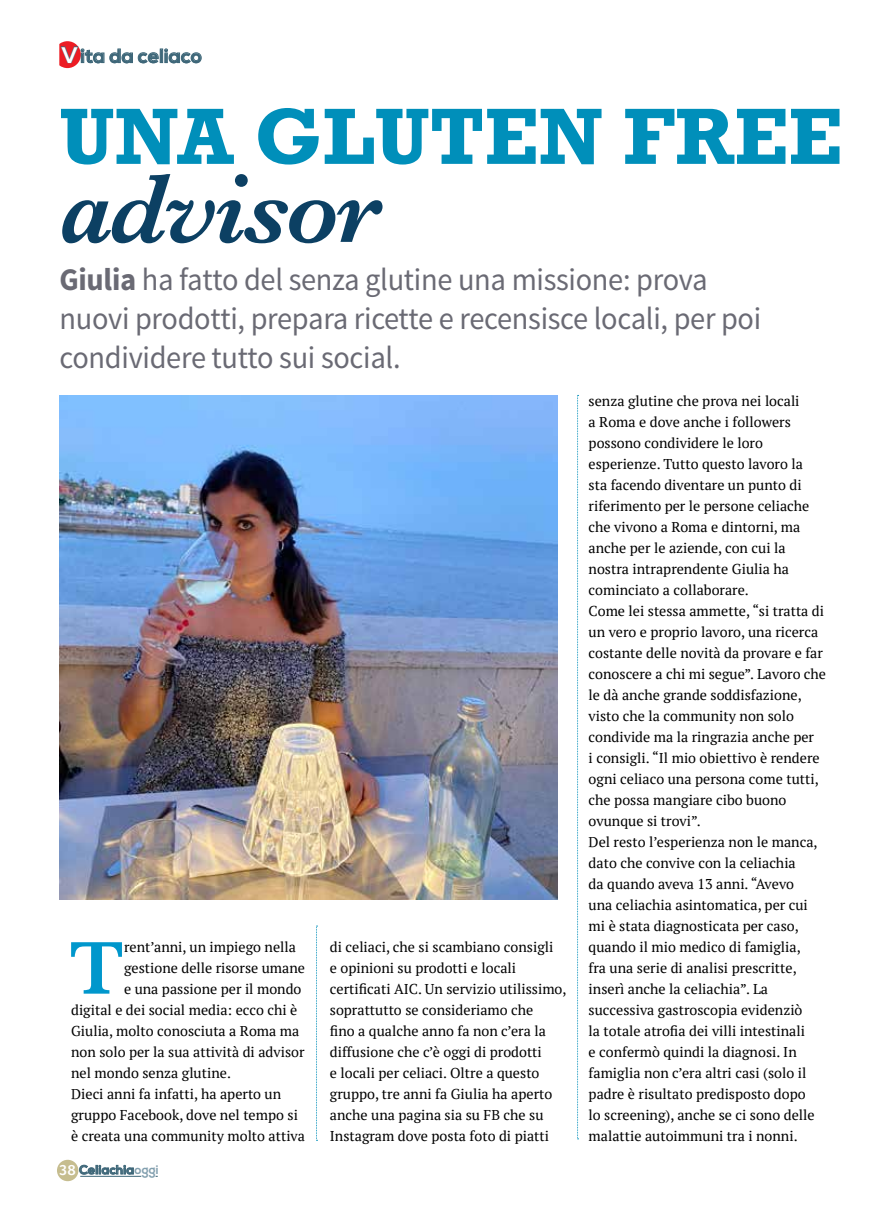
<style>
.page{position:relative;width:893px;height:1212px;background:#fff}
.page>*{position:absolute;margin:0;border:0;box-sizing:border-box;transform-origin:0 0}
.t1{font:italic 600 100.65px "Baskerville";letter-spacing:-.03em;color:#0c4063}
.t2{font:700 81px "Rockwell";color:#008fba}
.t3{font:600 77.7px "Baskerville";color:#0097cc}
.t4{font:31.5px/39px "Source Sans Pro";letter-spacing:-.01em;color:#6a6a74;scale:.96 1}
.t5{font:700 19.5px "Nexa";letter-spacing:.01em;color:#3e6779}
.t6{font:500 14.85px "Fira Sans";color:#fff}
.t7{font:14.25px/21px "PT Serif";color:#000}
.t8{font:700 12.45px "Nexa";letter-spacing:.02em;color:#3e6779}
.s1{font-size:22.5px;color:#fff}
.s2{font-weight:700}
.s3{color:#83a0af}
</style>
<div class="page">
<svg style="left:316px;top:926px;width:2px;height:215px"></svg>
<svg style="left:577px;top:395px;width:2px;height:744px"></svg>
<svg style="left:79px;top:1165px;width:55px;height:9px"></svg>
<hr style="left:80px;top:1176px;width:61px;height:1px;background:#3e6779">
<div style="left:57px;top:1160px;width:21px;height:21px;background:#c6bd8f;border-radius:50%"></div>
<svg style="left:59px;top:41px;width:143px;height:27px"></svg>
<img style="left:60px;top:395px;width:497px;height:504px">
<h3 class="t5" style="left:61px;top:45px;width:142px"><span class="s1">V</span>ita da celiaco</h3>
<h2 class="t2" style="left:60px;top:88px;width:784px">UNA GLUTEN FREE</h2>
<h1 class="t1" style="left:60px;top:141px;width:323px">advisor</h1>
<h3 class="t4" style="left:60px;top:260px;width:732px"><span class="s2">Giulia</span> ha fatto del senza glutine una missione: prova nuovi prodotti, prepara ricette e recensisce locali, per poi condividere tutto sui social.</h3>
<h3 class="t3" style="left:69px;top:914px;width:57px">T</h3>
<p class="t7" style="left:124px;top:936px;width:173px">rent’anni, un impiego nella</p>
<p class="t7" style="left:124px;top:957px;width:183px">gestione delle risorse umane</p>
<p class="t7" style="left:124px;top:978px;width:179px">e una passione per il mondo</p>
<p class="t7" style="left:71px;top:999px;width:228px">digital e dei social media: ecco chi è</p>
<p class="t7" style="left:71px;top:1020px;width:230px">Giulia, molto conosciuta a Roma ma</p>
<p class="t7" style="left:71px;top:1041px;width:235px">non solo per la sua attività di advisor</p>
<p class="t7" style="left:71px;top:1062px;width:161px">nel mondo senza glutine.</p>
<p class="t7" style="left:71px;top:1083px;width:212px">Dieci anni fa infatti, ha aperto un</p>
<p class="t7" style="left:71px;top:1104px;width:228px">gruppo Facebook, dove nel tempo si</p>
<p class="t7" style="left:71px;top:1125px;width:235px">è creata una community molto attiva</p>
<p class="t6" style="left:60px;top:1159px;width:18px">38</p>
<p class="t8" style="left:79px;top:1162px;width:81px">Celiachia<span class="s3">oggi</span></p>
<p class="t7" style="left:330px;top:936px;width:238px">di celiaci, che si scambiano consigli<br>e opinioni su prodotti e locali certificati AIC. Un servizio utilissimo, soprattutto se consideriamo che<br>fino a qualche anno fa non c’era la diffusione che c’è oggi di prodotti<br>e locali per celiaci. Oltre a questo gruppo, tre anni fa Giulia ha aperto anche una pagina sia su FB che su Instagram dove posta foto di piatti</p>
<p class="t7" style="left:589px;top:390px;width:239px">senza glutine che prova nei locali<br>a Roma e dove anche i followers possono condividere le loro esperienze. Tutto questo lavoro la<br>sta facendo diventare un punto di riferimento per le persone celiache che vivono a Roma e dintorni, ma anche per le aziende, con cui la nostra intraprendente Giulia ha cominciato a collaborare.<br>Come lei stessa ammette, “si tratta di un vero e proprio lavoro, una ricerca costante delle novità da provare e far conoscere a chi mi segue”. Lavoro che le dà anche grande soddisfazione, visto che la community non solo condivide ma la ringrazia anche per<br>i consigli. “Il mio obiettivo è rendere ogni celiaco una persona come tutti, che possa mangiare cibo buono ovunque si trovi”.<br>Del resto l’esperienza non le manca, dato che convive con la celiachia<br>da quando aveva 13 anni. “Avevo<br>una celiachia asintomatica, per cui mi è stata diagnosticata per caso, quando il mio medico di famiglia,<br>fra una serie di analisi prescritte, inserì anche la celiachia”. La successiva gastroscopia evidenziò<br>la totale atrofia dei villi intestinali<br>e confermò quindi la diagnosi. In famiglia non c’era altri casi (solo il padre è risultato predisposto dopo<br>lo screening), anche se ci sono delle malattie autoimmuni tra i nonni.</p>
</div>
